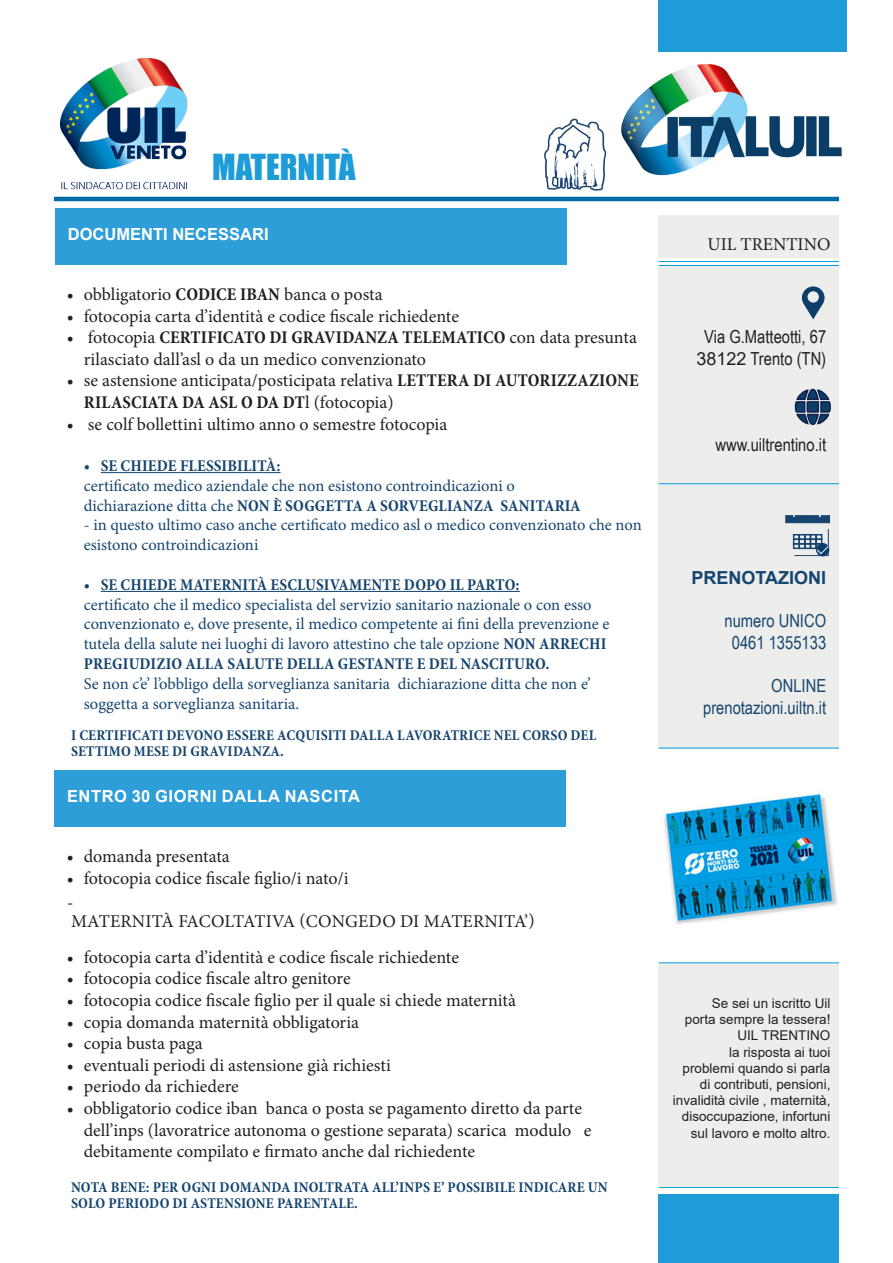
<style>
.page{position:relative;width:893px;height:1263px;background:#fff}
.page>*{position:absolute;margin:0;border:0;box-sizing:border-box;transform-origin:0 0}
.t1{font:33px "Impact";color:#1d9cd8}
.t2{font:18px/21.6px "Minion Pro";color:#231f20}
.t3{font:18px/21.6px "Arial Narrow";color:#231f20;text-align:center}
.t4{font:18px "Arial Narrow";color:#15456f}
.t5{font:700 18px "Arial";color:#15456f}
.t6{font:700 16.65px "Arial";letter-spacing:.02em;color:#fff}
.t7{font:700 16.65px "Arial";color:#fff}
.t8{font:16.5px/19.8px "Minion Pro";color:#15456f}
.t9{font:700 condensed 16.5px "Minion Pro";letter-spacing:.01em;color:#15456f}
.t10{font:700 condensed 15px/16.5px "Minion Pro";letter-spacing:.01em;color:#15456f}
.t11{font:13.5px/16.2px "Arial";color:#231f20;text-align:right}
.t12{font:4.5px "Minion Pro";color:#231f20;scale:4 1}
.s1{font-weight:700;font-stretch:condensed}
.s2{font-weight:400;font-stretch:normal}
.s3{font-family:"Arial"}
</style>
<div class="page">
<hr style="left:101px;top:472px;width:180px;height:1px;background:#15456f">
<hr style="left:101px;top:591px;width:419px;height:1px;background:#15456f">
<div style="left:55px;top:208px;width:512px;height:57px;background:#2d9ed8"></div>
<div style="left:54px;top:770px;width:512px;height:57px;background:#2d9ed8"></div>
<div style="left:659px;top:1194px;width:180px;height:69px;background:#1d9cd8"></div>
<div style="left:659px;top:0;width:188px;height:94px;background:#1d9cd8"></div>
<img style="left:663px;top:793px;width:174px;height:132px">
<div style="left:659px;top:963px;width:180px;height:224px;background:#ededec"></div>
<div style="left:659px;top:265px;width:180px;height:483px;background:#ededec"></div>
<svg style="left:802px;top:286px;width:22px;height:33px"></svg>
<hr style="left:659px;top:265px;width:180px;height:1px;background:#009fe3">
<hr style="left:659px;top:261px;width:180px;height:1px;background:#009fe3">
<hr style="left:659px;top:748px;width:180px;height:1px;background:#009fe3">
<hr style="left:659px;top:962px;width:180px;height:1px;background:#009fe3">
<hr style="left:659px;top:1187px;width:180px;height:1px;background:#009fe3">
<div style="left:659px;top:215px;width:180px;height:43px;background:#ededec"></div>
<hr style="left:54px;top:197px;width:785px;height:4px;background:#006da6">
<img style="left:621px;top:52px;width:226px;height:124px">
<svg style="left:794px;top:388px;width:37px;height:37px"></svg>
<svg style="left:785px;top:515px;width:45px;height:8px"></svg>
<svg style="left:793px;top:529px;width:36px;height:27px"></svg>
<hr style="left:659px;top:483px;width:180px;height:1px;background:#009fe3">
<img style="left:61px;top:58px;width:127px;height:132px">
<img style="left:544px;top:118px;width:63px;height:73px">
<p class="t1" style="left:212px;top:142px;width:145px">MATERNITÀ</p>
<p class="t7" style="left:68px;top:223px;width:202px">DOCUMENTI NECESSARI</p>
<p class="t2" style="left:67px;top:283px;width:317px">• obbligatorio <span class="s1">CODICE IBAN</span> banca o posta</p>
<p class="t2" style="left:67px;top:305px;width:394px">• fotocopia carta d’identità e codice fiscale richiedente</p>
<p class="t2" style="left:84px;top:327px;width:555px;text-indent:-17px">• fotocopia <span class="s1">CERTIFICATO DI GRAVIDANZA TELEMATICO</span> con data presunta rilasciato dall’asl o da un medico convenzionato</p>
<p class="t2" style="left:84px;top:370px;width:556px;text-indent:-17px">• se astensione anticipata/posticipata relativa <span class="s1">LETTERA DI AUTORIZZAZIONE<br>RILASCIATA DA ASL O DA DT</span>l (fotocopia)</p>
<p class="t2" style="left:67px;top:413px;width:382px">• se colf bollettini ultimo anno o semestre fotocopia</p>
<p class="t9" style="left:84px;top:454px;width:198px">• SE CHIEDE FLESSIBILITÀ:</p>
<p class="t8" style="left:84px;top:476px;width:433px">certificato medico aziendale che non esistono controindicazioni o</p>
<p class="t9" style="left:84px;top:494px;width:498px"><span class="s2">dichiarazione ditta che</span> NON È SOGGETTA A SORVEGLIANZA SANITARIA</p>
<p class="t8" style="left:84px;top:515px;width:560px">- in questo ultimo caso anche certificato medico asl o medico convenzionato che non esistono controindicazioni</p>
<p class="t9" style="left:84px;top:573px;width:437px">• SE CHIEDE MATERNITÀ ESCLUSIVAMENTE DOPO IL PARTO:</p>
<p class="t8" style="left:84px;top:594px;width:527px">certificato che il medico specialista del servizio sanitario nazionale o con esso convenzionato e, dove presente, il medico competente ai fini della prevenzione e tutela della salute nei luoghi di lavoro attestino che tale opzione <span class="s1">NON ARRECHI PREGIUDIZIO ALLA SALUTE DELLA GESTANTE E DEL NASCITURO.</span></p>
<p class="t8" style="left:84px;top:674px;width:508px">Se non c’e’ l’obbligo della sorveglianza sanitaria dichiarazione ditta che non e’ soggetta a sorveglianza sanitaria.</p>
<p class="t10" style="left:71px;top:726px;width:527px">I CERTIFICATI DEVONO ESSERE ACQUISITI DALLA LAVORATRICE NEL CORSO DEL<br>SETTIMO MESE DI GRAVIDANZA.</p>
<p class="t6" style="left:67px;top:784px;width:295px">ENTRO 30 GIORNI DALLA NASCITA</p>
<p class="t2" style="left:67px;top:845px;width:165px">• domanda presentata</p>
<p class="t2" style="left:67px;top:867px;width:283px">• fotocopia codice fiscale figlio/i nato/i</p>
<p class="t12" style="left:67px;top:901px;width:3px">•</p>
<p class="t2" style="left:71px;top:910px;width:465px">MATERNITÀ FACOLTATIVA (CONGEDO DI MATERNITA’)</p>
<p class="t2" style="left:67px;top:946px;width:394px">• fotocopia carta d’identità e codice fiscale richiedente</p>
<p class="t2" style="left:67px;top:968px;width:285px">• fotocopia codice fiscale altro genitore</p>
<p class="t2" style="left:67px;top:989px;width:451px">• fotocopia codice fiscale figlio per il quale si chiede maternità</p>
<p class="t2" style="left:67px;top:1011px;width:294px">• copia domanda maternità obbligatoria</p>
<p class="t2" style="left:67px;top:1033px;width:137px">• copia busta paga</p>
<p class="t2" style="left:67px;top:1054px;width:326px">• eventuali periodi di astensione già richiesti</p>
<p class="t2" style="left:67px;top:1076px;width:174px">• periodo da richiedere</p>
<p class="t2" style="left:84px;top:1097px;width:509px;text-indent:-17px">• obbligatorio codice iban banca o posta se pagamento diretto da parte dell’inps (lavoratrice autonoma o gestione separata) scarica modulo e debitamente compilato e firmato anche dal richiedente</p>
<p class="t10" style="left:71px;top:1178px;width:538px">NOTA BENE: PER OGNI DOMANDA INOLTRATA ALL’INPS E’ POSSIBILE INDICARE UN<br>SOLO PERIODO DI ASTENSIONE PARENTALE.</p>
<p class="t2" style="left:707px;top:234px;width:124px">UIL TRENTINO</p>
<p class="t3" style="left:697px;top:325px;width:131px">Via G.Matteotti, 67<br><span class="s3">38122</span> Trento (TN)</p>
<p class="t3" style="left:715px;top:433px;width:112px">www.uiltrentino.it</p>
<p class="t5" style="left:691px;top:565px;width:136px">PRENOTAZIONI</p>
<p class="t4" style="left:724px;top:608px;width:103px">numero UNICO</p>
<p class="t4" style="left:732px;top:629px;width:96px">0461 1355133</p>
<p class="t4" style="left:771px;top:673px;width:56px">ONLINE</p>
<p class="t4" style="left:703px;top:694px;width:125px">prenotazioni.uiltn.it</p>
<p class="t11" style="left:712px;top:995px;width:120px">Se sei un iscritto Uil</p>
<p class="t11" style="left:685px;top:1011px;width:147px">porta sempre la tessera!</p>
<p class="t11" style="left:737px;top:1027px;width:95px">UIL TRENTINO</p>
<p class="t11" style="left:673px;top:1044px;width:159px">la risposta ai tuoi<br>problemi quando si parla di contributi, pensioni, invalidità civile , maternità, disoccupazione, infortuni sul lavoro e molto altro.</p>
</div>
